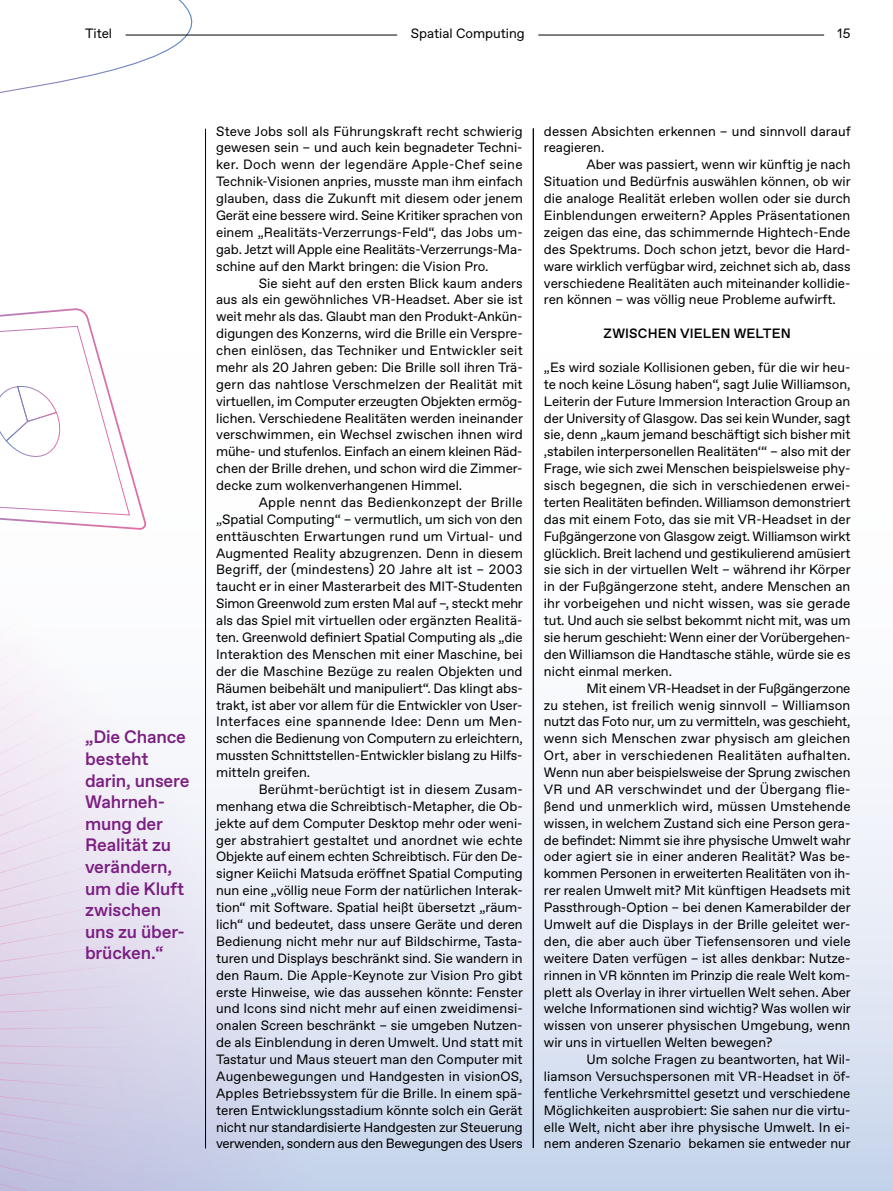
<style>
.page{position:relative;width:893px;height:1191px;background:#fff}
.page>*{position:absolute;margin:0;border:0;box-sizing:border-box;transform-origin:0 0}
.t1{font:500 18px/21.6px "ABC Favorit";letter-spacing:-.01em;color:#7b1f82}
.t2{font:13.5px/16.8px "ABC Favorit";color:#000;text-align:justify}
.t3{font:500 13.5px "ABC Favorit";letter-spacing:.01em;color:#000}
</style>
<div class="page">
<div style="left:0;top:342px;width:893px;height:849px;background:linear-gradient(to bottom,#fff,#d2dcef)"></div>
<svg style="left:0;top:352px;width:252px;height:839px"></svg>
<svg style="left:0;top:352px;width:147px;height:179px"></svg>
<svg style="left:0;top:0;width:280px;height:352px"></svg>
<hr style="left:205px;top:129px;width:1px;height:1019px;background:#000">
<hr style="left:533px;top:128px;width:1px;height:1020px;background:#000">
<hr style="left:126px;top:35px;width:271px;height:1px;background:#000">
<hr style="left:538px;top:35px;width:286px;height:1px;background:#000">
<p class="t2" style="left:85px;top:25px;width:29px">Titel</p>
<p class="t2" style="left:411px;top:25px;width:116px">Spatial Computing</p>
<p class="t2" style="left:838px;top:25px;width:14px">15</p>
<h1 class="t1" style="left:85px;top:726px;width:106px">„Die Chance besteht darin, unsere<br>Wahrneh&shy;mung der<br>Realität zu verändern, um die Kluft zwischen uns zu über&shy;brücken.“</h1>
<p class="t2" style="left:216px;top:123px;width:308px">Steve Jobs soll als Führungskraft recht schwierig gewesen sein – und auch kein begnadeter Techni&shy;ker. Doch wenn der legendäre Apple-Chef seine Technik-Visionen anpries, musste man ihm einfach glauben, dass die Zukunft mit diesem oder jenem Gerät eine bessere wird. Seine Kritiker sprachen von einem „Realitäts-Verzerrungs-Feld“, das Jobs um&shy;gab. Jetzt will Apple eine Realitäts-Verzerrungs-Ma&shy;schine auf den Markt bringen: die Vision Pro.</p>
<p class="t2" style="left:216px;top:275px;width:308px;text-indent:43px">Sie sieht auf den ersten Blick kaum anders aus als ein gewöhnliches VR-Headset. Aber sie ist weit mehr als das. Glaubt man den Produkt-Ankün&shy;digungen des Konzerns, wird die Brille ein Verspre&shy;chen einlösen, das Techniker und Entwickler seit mehr als 20 Jahren geben: Die Brille soll ihren Trä&shy;gern das nahtlose Verschmelzen der Realität mit virtuellen, im Computer erzeugten Objekten ermög&shy;lichen. Verschiedene Realitäten werden ineinander verschwimmen, ein Wechsel zwischen ihnen wird mühe- und stufenlos. Einfach an einem kleinen Räd&shy;chen der Brille drehen, und schon wird die Zimmer&shy;decke zum wolkenverhangenen Himmel.</p>
<p class="t2" style="left:216px;top:494px;width:308px;text-indent:43px">Apple nennt das Bedienkonzept der Brille „Spatial Computing“ – vermutlich, um sich von den enttäuschten Erwartungen rund um Virtual- und Augmented Reality abzugrenzen. Denn in diesem Begriff, der (mindestens) 20 Jahre alt ist – 2003 taucht er in einer Masterarbeit des MIT-Studenten Simon Greenwold zum ersten Mal auf –, steckt mehr als das Spiel mit virtuellen oder ergänzten Realitä&shy;ten. Greenwold definiert Spatial Computing als „die Interaktion des Menschen mit einer Maschine, bei der die Maschine Bezüge zu realen Objekten und Räumen beibehält und manipuliert“. Das klingt abs&shy;trakt, ist aber vor allem für die Entwickler von User-Interfaces eine spannende Idee: Denn um Men&shy;schen die Bedienung von Computern zu erleichtern, mussten Schnittstellen-Entwickler bislang zu Hilfs&shy;mitteln greifen.</p>
<p class="t2" style="left:216px;top:781px;width:308px;text-indent:43px">Berühmt-berüchtigt ist in diesem Zusam&shy;menhang etwa die Schreibtisch-Metapher, die Ob&shy;jekte auf dem Computer Desktop mehr oder weni&shy;ger abstrahiert gestaltet und anordnet wie echte Objekte auf einem echten Schreibtisch. Für den De&shy;signer Keiichi Matsuda eröffnet Spatial Computing nun eine „völlig neue Form der natürlichen Interak&shy;tion“ mit Software. Spatial heißt übersetzt „räum&shy;lich“ und bedeutet, dass unsere Geräte und deren Bedienung nicht mehr nur auf Bildschirme, Tasta&shy;turen und Displays beschränkt sind. Sie wandern in den Raum. Die Apple-Keynote zur Vision Pro gibt erste Hinweise, wie das aussehen könnte: Fenster und Icons sind nicht mehr auf einen zweidimensi&shy;onalen Screen beschränkt – sie umgeben Nutzen&shy;de als Einblendung in deren Umwelt. Und statt mit Tastatur und Maus steuert man den Computer mit Augenbewegungen und Handgesten in visionOS, Apples Betriebssystem für die Brille. In einem spä&shy;teren Entwicklungsstadium könnte solch ein Gerät nicht nur standardisierte Handgesten zur Steuerung verwenden, sondern aus den Bewegungen des Users</p>
<p class="t2" style="left:544px;top:123px;width:308px">dessen Absichten erkennen – und sinnvoll darauf reagieren.</p>
<p class="t2" style="left:544px;top:156px;width:308px;text-indent:43px">Aber was passiert, wenn wir künftig je nach Situation und Bedürfnis auswählen können, ob wir die analoge Realität erleben wollen oder sie durch Einblendungen erweitern? Apples Präsentationen zeigen das eine, das schimmernde Hightech-Ende des Spektrums. Doch schon jetzt, bevor die Hard&shy;ware wirklich verfügbar wird, zeichnet sich ab, dass verschiedene Realitäten auch miteinander kollidie&shy;ren können – was völlig neue Probleme aufwirft.</p>
<p class="t3" style="left:604px;top:325px;width:189px">ZWISCHEN VIELEN WELTEN</p>
<p class="t2" style="left:544px;top:359px;width:308px">„Es wird soziale Kollisionen geben, für die wir heu&shy;te noch keine Lösung haben“, sagt Julie Williamson, Leiterin der Future Immersion Interaction Group an der University of Glasgow. Das sei kein Wunder, sagt sie, denn „kaum jemand beschäftigt sich bisher mit ,stabilen interpersonellen Realitäten‘“ – also mit der Frage, wie sich zwei Menschen beispielsweise phy&shy;sisch begegnen, die sich in verschiedenen erwei&shy;terten Realitäten befinden. Williamson demonstriert das mit einem Foto, das sie mit VR-Headset in der Fußgängerzone von Glasgow zeigt. Williamson wirkt glücklich. Breit lachend und gestikulierend amüsiert sie sich in der virtuellen Welt – während ihr Körper in der Fußgängerzone steht, andere Menschen an ihr vorbeigehen und nicht wissen, was sie gerade tut. Und auch sie selbst bekommt nicht mit, was um sie herum geschieht: Wenn einer der Vorübergehen&shy;den Williamson die Handtasche stähle, würde sie es nicht einmal merken.</p>
<p class="t2" style="left:544px;top:680px;width:308px;text-indent:43px">Mit einem VR-Headset in der Fußgängerzone zu stehen, ist freilich wenig sinnvoll – Williamson nutzt das Foto nur, um zu vermitteln, was geschieht, wenn sich Menschen zwar physisch am gleichen Ort, aber in verschiedenen Realitäten aufhalten.<br>Wenn nun aber beispielsweise der Sprung zwischen VR und AR verschwindet und der Übergang flie&shy;ßend und unmerklich wird, müssen Umstehende wissen, in welchem Zustand sich eine Person gera&shy;de befindet: Nimmt sie ihre physische Umwelt wahr oder agiert sie in einer anderen Realität? Was be&shy;kommen Personen in erweiterten Realitäten von ih&shy;rer realen Umwelt mit? Mit künftigen Headsets mit Passthrough-Option – bei denen Kamerabilder der Umwelt auf die Displays in der Brille geleitet wer&shy;den, die aber auch über Tiefensensoren und viele weitere Daten verfügen – ist alles denkbar: Nutze&shy;rinnen in VR könnten im Prinzip die reale Welt kom&shy;plett als Overlay in ihrer virtuellen Welt sehen. Aber welche Informationen sind wichtig? Was wollen wir wissen von unserer physischen Umgebung, wenn wir uns in virtuellen Welten bewegen?</p>
<p class="t2" style="left:544px;top:1051px;width:308px;text-indent:43px">Um solche Fragen zu beantworten, hat Wil&shy;liamson Versuchspersonen mit VR-Headset in öf&shy;fentliche Verkehrsmittel gesetzt und verschiedene Möglichkeiten ausprobiert: Sie sahen nur die virtu&shy;elle Welt, nicht aber ihre physische Umwelt. In ei&shy;nem anderen Szenario bekamen sie entweder nur</p>
</div>
